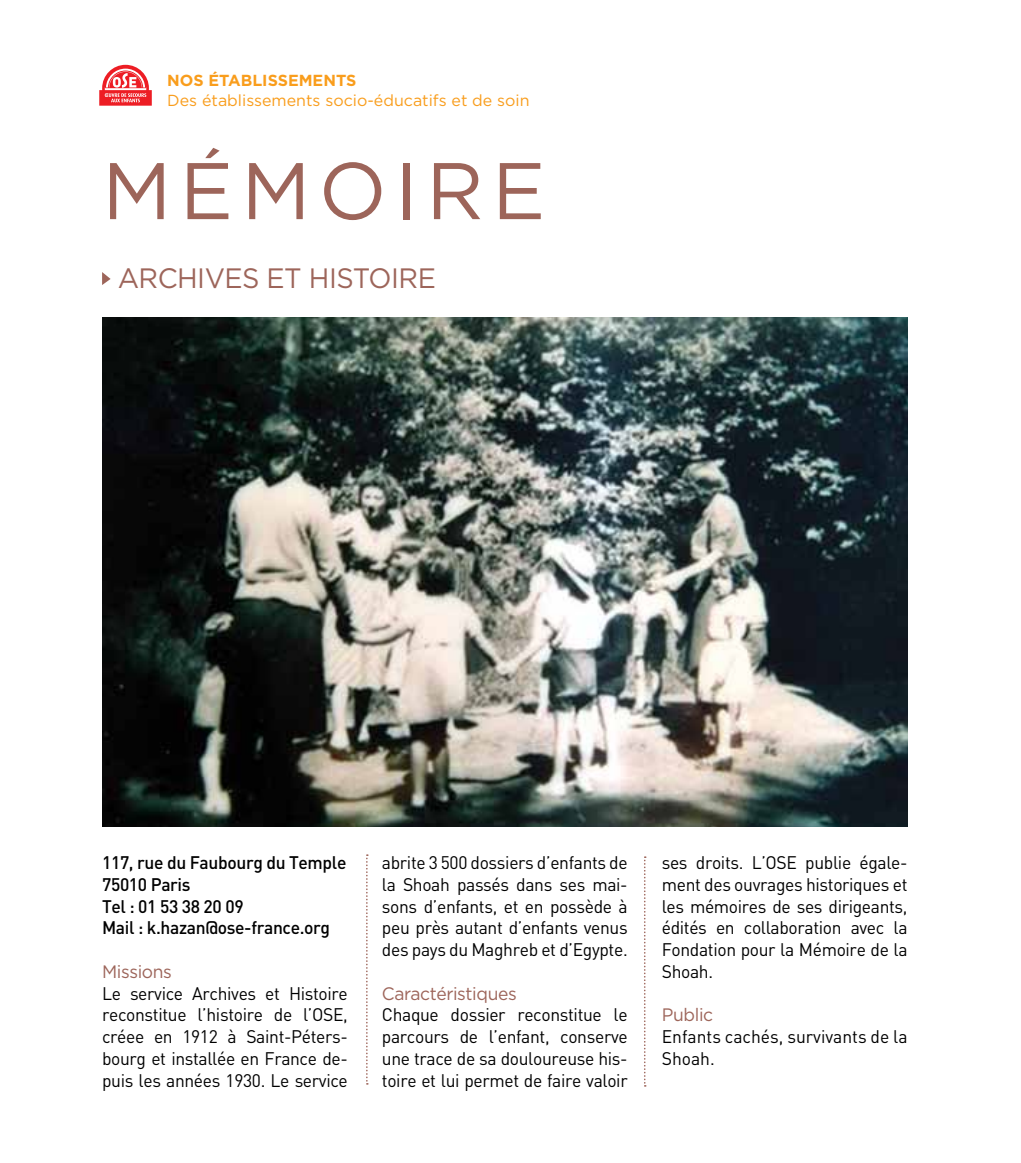
<style>
.page{position:relative;width:1021px;height:1163px;background:#fff}
.page>*{position:absolute;margin:0;border:0;box-sizing:border-box;transform-origin:0 0}
.t1{font:80px "Gotham";letter-spacing:.1em;color:#9d655a}
.t2{font:28px "Gotham";color:#9d655a}
.t3{font:18px/21.8px "DINVAINS";letter-spacing:-.02em;color:#000;text-align:justify}
.t4{font:500 18px/21.8px "DINVAINS";letter-spacing:-.02em;color:#000}
.t5{font:18px/21.8px "DINVAINS";color:#000}
.t6{font:18px "Gotham";letter-spacing:-.02em;color:#9d655a}
.t7{font:16px "Gotham";color:#f99d1c}
.t8{font:700 16px "Gotham";color:#f99d1c}
</style>
<div class="page">
<svg style="left:99px;top:65px;width:53px;height:41px"></svg>
<svg style="left:366px;top:854px;width:2px;height:230px"></svg>
<svg style="left:644px;top:856px;width:1px;height:230px"></svg>
<svg style="left:102px;top:272px;width:9px;height:13px"></svg>
<img style="left:102px;top:317px;width:805px;height:508px">
<p class="t8" style="left:167px;top:70px;width:189px">NOS ÉTABLISSEMENTS</p>
<p class="t7" style="left:167px;top:90px;width:364px">Des établissements socio-éducatifs et de soin</p>
<h1 class="t1" style="left:102px;top:139px;width:445px">MÉMOIRE</h1>
<h2 class="t2" style="left:118px;top:260px;width:38px">Archi</h2>
<h2 class="t2" style="left:205px;top:260px;width:121px">vesethistoire</h2>
<p class="t4" style="left:102px;top:851px;width:246px">117, rue du Faubourg du Temple<br>75010 Paris<br>Tel : 01 53 38 20 09<br>Mail : k.hazan@ose-france.org</p>
<p class="t6" style="left:102px;top:959px;width:71px">Missions</p>
<p class="t3" style="left:102px;top:981px;width:247px">Le service Archives et Histoire reconstitue l’histoire de l’OSE, créee en 1912 à Saint-Péters&shy;bourg et installée en France de&shy;puis les années 1930. Le service</p>
<p class="t3" style="left:382px;top:851px;width:247px">abrite 3 500 dossiers d’enfants de la Shoah passés dans ses mai&shy;sons d’enfants, et en possède à peu près autant d’enfants venus des pays du Maghreb et d’Egypte.</p>
<p class="t6" style="left:382px;top:981px;width:136px">Caractéristiques</p>
<p class="t3" style="left:382px;top:1003px;width:247px">Chaque dossier reconstitue le parcours de l’enfant, conserve une trace de sa douloureuse his&shy;toire et lui permet de faire valoir</p>
<p class="t3" style="left:661px;top:851px;width:247px">ses droits. L’OSE publie égale&shy;ment des ouvrages historiques et les mémoires de ses dirigeants, édités en collaboration avec la Fondation pour la Mémoire de la Shoah.</p>
<p class="t6" style="left:661px;top:1003px;width:53px">Public</p>
<p class="t5" style="left:661px;top:1025px;width:247px">Enfants cachés, survivants de la<br>Shoah.</p>
</div>
